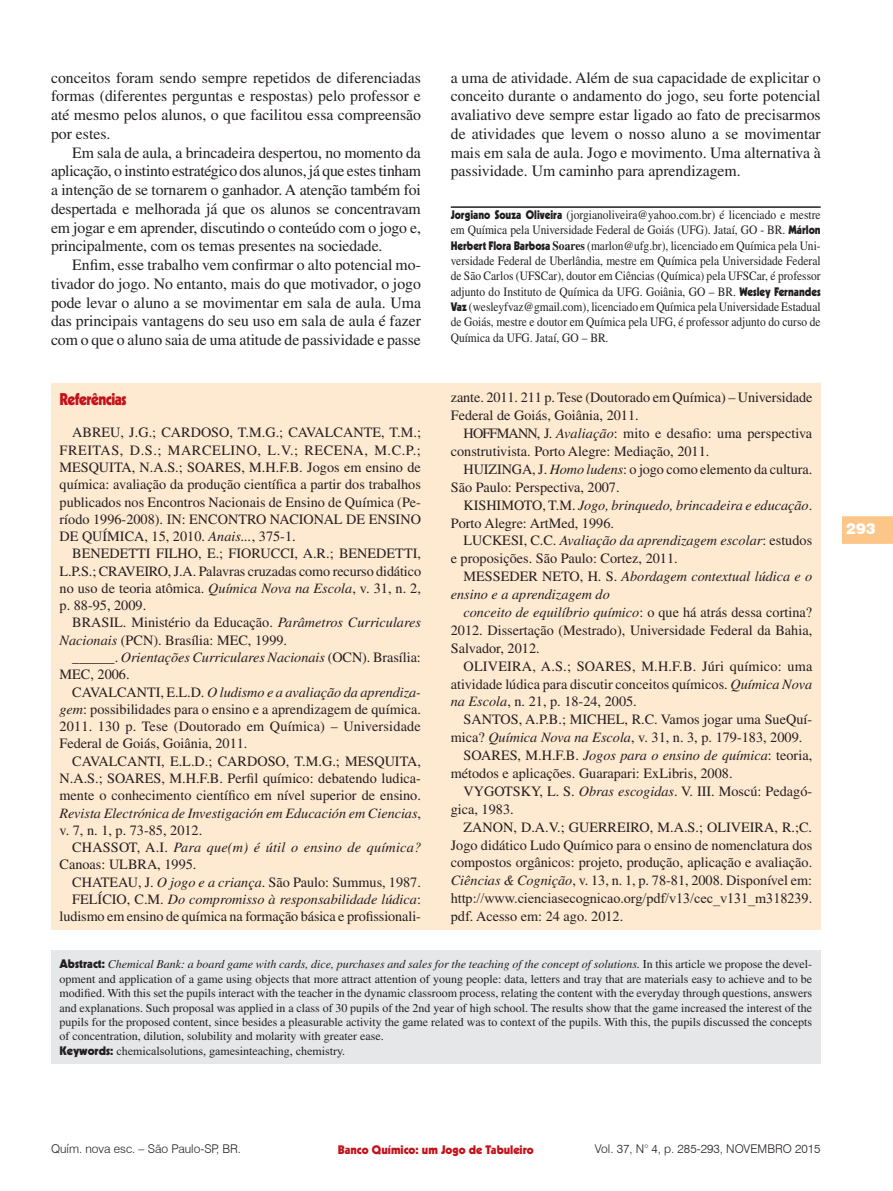
<style>
.page{position:relative;width:893px;height:1191px;background:#fff}
.page>*{position:absolute;margin:0;border:0;box-sizing:border-box;transform-origin:0 0}
.Seção{font:900 16.5px "Kabel";letter-spacing:-.03em;color:#c4121a;scale:.9 1}
.t1{font:15.75px/18.8px "Times";color:#231f20;text-align:justify}
.t2{font:900 15px "Swiss 721 BT";color:#fff}
.Bibliografia{font:14.25px/17.2px "Times";color:#231f20}
.Bibliografia-2{font:italic 14.25px/17.2px "Times";color:#231f20}
.Credito_Autor{font:12.75px/15.3px "Times";color:#231f20;text-align:justify;scale:.9 1}
.Abstract{font:12px/14.4px "Times";color:#231f20;text-align:justify}
.t3{font:300 12px "Swiss 721 BT";color:#231f20}
.Abstract-2{font:12px "Times New Roman";color:#231f20}
.t4{font:900 12px "Kabel";color:#c4121a}
.s1{font-family:"Kabel";font-weight:900;font-size:12px}
.s2{font-weight:700}
.s3{font-style:italic}
.s4{font-style:normal}
.s5{font-family:"Times New Roman"}
.s6{font-family:"Kabel";font-weight:900}
.s7{font-family:"Times"}
</style>
<div class="page">
<svg style="left:842px;top:516px;width:51px;height:28px"></svg>
<div style="left:51px;top:383px;width:770px;height:546px;background:#fee9d1"></div>
<div style="left:51px;top:950px;width:770px;height:113px;background:#e6e7e9"></div>
<hr style="left:451px;top:206px;width:370px;height:2px;background:#231f20">
<p class="t1" style="left:51px;top:68px;width:371px">conceitos foram sendo sempre repetidos de diferenciadas formas (diferentes perguntas e respostas) pelo professor e até mesmo pelos alunos, o que facilitou essa compreensão por estes.</p>
<p class="t1" style="left:51px;top:143px;width:372px;text-indent:21px">Em sala de aula, a brincadeira despertou, no momento da aplicação, o instinto estratégico dos alunos, já que estes tinham a intenção de se tornarem o ganhador. A atenção também foi despertada e melhorada já que os alunos se concentravam em jogar e em aprender, discutindo o conteúdo com o jogo e, principalmente, com os temas presentes na sociedade.</p>
<p class="t1" style="left:51px;top:255px;width:371px;text-indent:21px">Enfim, esse trabalho vem confirmar o alto potencial mo&shy;tivador do jogo. No entanto, mais do que motivador, o jogo pode levar o aluno a se movimentar em sala de aula. Uma das principais vantagens do seu uso em sala de aula é fazer com o que o aluno saia de uma atitude de passividade e passe</p>
<p class="t1" style="left:451px;top:68px;width:372px">a uma de atividade. Além de sua capacidade de explicitar o conceito durante o andamento do jogo, seu forte potencial avaliativo deve sempre estar ligado ao fato de precisarmos de atividades que levem o nosso aluno a se movimentar mais em sala de aula. Jogo e movimento. Uma alternativa à passividade. Um caminho para aprendizagem.</p>
<p class="Credito_Autor" style="left:451px;top:207px;width:413px"><span class="s1">Jorgiano Souza Oliveira</span> (jorgianoliveira@yahoo.com.br) é licenciado e mestre em Química pela Universidade Federal de Goiás (UFG). Jataí, GO - BR. <span class="s1">Márlon Herbert Flora Barbosa</span> <span class="s2">Soares</span> (marlon@ufg.br), licenciado em Química pela Uni&shy;versidade Federal de Uberlândia, mestre em Química pela Universidade Federal de São Carlos (UFSCar), doutor em Ciências (Química) pela UFSCar, é professor adjunto do Instituto de Química da UFG. Goiânia, GO – BR. <span class="s1">Wesley Fernandes Vaz</span> (wesleyfvaz@gmail.com), licenciado em Química pela Universidade Estadual de Goiás, mestre e doutor em Química pela UFG, é professor adjunto do curso de Química da UFG. Jataí, GO – BR.</p>
<p class="Bibliografia" style="left:451px;top:388px;width:363px;line-height:17.9px">zante. 2011. 211 p. Tese (Doutorado em Química) – Universidade<br>Federal de Goiás, Goiânia, 2011.</p>
<p class="Bibliografia" style="left:451px;top:424px;width:363px;line-height:17.9px;text-indent:13px">HOFFMANN, J. <span class="s3">Avaliação</span>: mito e desafio: uma perspectiva construtivista. Porto Alegre: Mediação, 2011.</p>
<p class="Bibliografia" style="left:451px;top:460px;width:363px;line-height:17.9px;text-indent:13px">HUIZINGA, J. <span class="s3">Homo ludens</span>: o jogo como elemento da cultura.<br>São Paulo: Perspectiva, 2007.</p>
<p class="Bibliografia" style="left:451px;top:496px;width:363px;line-height:17.9px;text-indent:13px">KISHIMOTO, T.M. <span class="s3">Jogo, brinquedo, brincadeira e educação</span>.<br>Porto Alegre: ArtMed, 1996.</p>
<p class="Bibliografia" style="left:451px;top:531px;width:363px;line-height:17.9px;text-indent:13px">LUCKESI, C.C. <span class="s3">Avaliação da aprendizagem escolar</span>: estudos e proposições. São Paulo: Cortez, 2011.</p>
<p class="Bibliografia-2" style="left:451px;top:567px;width:363px;line-height:17.9px;text-indent:13px"><span class="s4">MESSEDER NETO, H. S.</span> Abordagem contextual lúdica e o ensino e a aprendizagem do</p>
<p class="Bibliografia" style="left:451px;top:603px;width:363px;line-height:17.9px;text-align:justify;text-indent:13px"><span class="s3">conceito de equilíbrio químico</span>: o que há atrás dessa cortina?<br>2012. Dissertação (Mestrado), Universidade Federal da Bahia, Salvador, 2012.</p>
<p class="Bibliografia" style="left:451px;top:657px;width:363px;line-height:17.9px;text-align:justify;text-indent:13px">OLIVEIRA, A.S.; SOARES, M.H.F.B. Júri químico: uma atividade lúdica para discutir conceitos químicos. <span class="s3">Química Nova na Escola</span>, n. 21, p. 18-24, 2005.</p>
<p class="Bibliografia" style="left:451px;top:710px;width:363px;line-height:17.9px;text-indent:13px">SANTOS, A.P.B.; MICHEL, R.C. Vamos jogar uma SueQuí&shy;mica? <span class="s3">Química Nova na Escola</span>, v. 31, n. 3, p. 179-183, 2009.</p>
<p class="Bibliografia" style="left:451px;top:746px;width:363px;line-height:17.9px;text-indent:13px">SOARES, M.H.F.B. <span class="s3">Jogos para o ensino de química</span>: teoria, métodos e aplicações. Guarapari: ExLibris, 2008.</p>
<p class="Bibliografia" style="left:451px;top:782px;width:363px;line-height:17.9px;text-indent:13px">VYGOTSKY, L. S. <span class="s3">Obras escogidas</span>. V. III. Moscú: Pedagó&shy;gica, 1983.</p>
<p class="Bibliografia" style="left:451px;top:818px;width:363px;line-height:17.9px;text-align:justify;text-indent:13px">ZANON, D.A.V.; GUERREIRO, M.A.S.; OLIVEIRA, R.;C.<br>Jogo didático Ludo Químico para o ensino de nomenclatura dos compostos orgânicos: projeto, produção, aplicação e avaliação.<br><span class="s3">Ciências &amp; Cognição</span>, v. 13, n. 1, p. 78-81, 2008. Disponível em: <span class="s5">http://www.cienciasecognicao.org/pdf/v13/cec_v131_m318239. pdf</span>. Acesso em: 24 ago. 2012.</p>
<p class="Abstract" style="left:59px;top:957px;width:754px"><span class="s6">Abstract:</span> <span class="s3">Chemical Bank: a board game with cards, dice, purchases and sales for the teaching of the concept of solutions.</span> In this article we propose the devel&shy;opment and application of a game using objects that more attract attention of young people: data, letters and tray that are materials easy to achieve and to be modified. With this set the pupils interact with the teacher in the dynamic classroom process, relating the content with the everyday through questions, answers and explanations. Such proposal was applied in a class of 30 pupils of the 2nd year of high school. The results show that the game increased the interest of the pupils for the proposed content, since besides a pleasurable activity the game related was to context of the pupils. With this, the pupils discussed the concepts of concentration, dilution, solubility and molarity with greater ease.</p>
<p class="Abstract-2" style="left:59px;top:1042px;width:287px"><span class="s6">Keywords:</span> chemicalsolutions, gamesin<span class="s7">teaching</span>, chemistry.</p>
<p class="Seção" style="left:60px;top:389px;width:76px">Referências</p>
<p class="Bibliografia" style="left:60px;top:424px;width:363px;text-align:justify;text-indent:13px">ABREU, J.G.; CARDOSO, T.M.G.; CAVALCANTE, T.M.; FREITAS, D.S.; MARCELINO, L.V.; RECENA, M.C.P.; MESQUITA, N.A.S.; SOARES, M.H.F.B. Jogos em ensino de química: avaliação da produção científica a partir dos trabalhos publicados nos Encontros Nacionais de Ensino de Química (Pe&shy;ríodo 1996-2008). IN: ENCONTRO NACIONAL DE ENSINO DE QUÍMICA, 15, 2010. <span class="s3">Anais...</span>, 375-1.</p>
<p class="Bibliografia" style="left:60px;top:545px;width:363px;text-align:justify;text-indent:13px">BENEDETTI FILHO, E.; FIORUCCI, A.R.; BENEDETTI, L.P.S.; CRAVEIRO, J.A. Palavras cruzadas como recurso didático no uso de teoria atômica. <span class="s3">Química Nova na Escola</span>, v. 31, n. 2, p. 88-95, 2009.</p>
<p class="Bibliografia" style="left:60px;top:614px;width:363px;text-indent:13px">BRASIL. Ministério da Educação. <span class="s3">Parâmetros Curriculares<br>Nacionais</span> (PCN). Brasília: MEC, 1999.</p>
<p class="Bibliografia-2" style="left:60px;top:648px;width:363px;text-indent:13px"><span class="s4">______.</span> Orientações Curriculares Nacionais <span class="s4">(OCN). Brasília:<br>MEC, 2006.</span></p>
<p class="Bibliografia" style="left:60px;top:683px;width:363px;text-align:justify;text-indent:13px">CAVALCANTI, E.L.D. <span class="s3">O ludismo e a avaliação da aprendiza&shy;gem</span>: possibilidades para o ensino e a aprendizagem de química.<br>2011. 130 p. Tese (Doutorado em Química) – Universidade Federal de Goiás, Goiânia, 2011.</p>
<p class="Bibliografia" style="left:60px;top:752px;width:363px;text-align:justify;text-indent:13px">CAVALCANTI, E.L.D.; CARDOSO, T.M.G.; MESQUITA, N.A.S.; SOARES, M.H.F.B. Perfil químico: debatendo ludica&shy;mente o conhecimento científico em nível superior de ensino.<br><span class="s3">Revista Electrónica de Investigación em Educación em Ciencias</span>, v. 7, n. 1, p. 73-85, 2012.</p>
<p class="Bibliografia-2" style="left:60px;top:838px;width:363px;text-indent:13px"><span class="s4">CHASSOT, A.I.</span> Para que(m) é útil o ensino de química?<br><span class="s4">Canoas: ULBRA, 1995.</span></p>
<p class="Bibliografia" style="left:72px;top:873px;width:350px">CHATEAU, J. <span class="s3">O jogo e a criança</span>. São Paulo: Summus, 1987.</p>
<p class="Bibliografia" style="left:60px;top:890px;width:363px;text-align:right">FELÍCIO, C.M. <span class="s3">Do compromisso à responsabilidade lúdica</span>: ludismo em ensino de química na formação básica e profissionali-</p>
<p class="t2" style="left:846px;top:519px;width:31px">293</p>
<p class="t3" style="left:51px;top:1141px;width:192px">Quím. nova esc. – São Paulo-SP, BR.</p>
<p class="t3" style="left:595px;top:1141px;width:227px">Vol. 37, N° 4, p. 285-293, NOVEMBRO 2015</p>
<p class="t4" style="left:338px;top:1141px;width:197px">Banco Químico: um Jogo de Tabuleiro</p>
</div>
